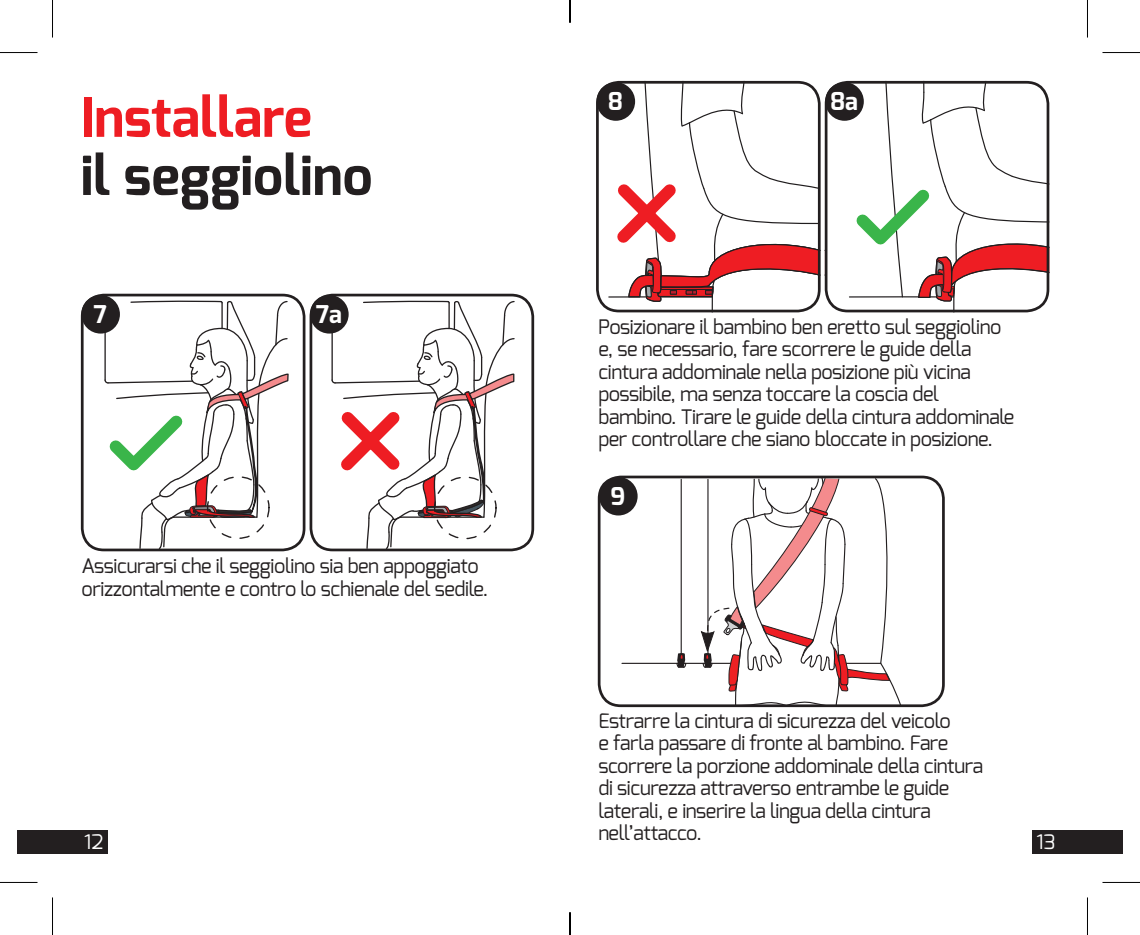
<style>
.page{position:relative;width:1140px;height:935px;background:#fff}
.page>*{position:absolute;margin:0;border:0;box-sizing:border-box;transform-origin:0 0}
.t1{font:700 54.25px "Exo";color:#231f20}
.t2{font:700 54.25px "Exo";color:#ee1d23}
.t3{font:700 24.5px "Exo";color:#fff}
.t4{font:20px/22.5px "Exo";letter-spacing:-.02em;color:#231f20}
.t5{font:20px "Exo";color:#fff}
</style>
<div class="page">
<div style="left:1033px;top:829px;width:90px;height:24px;background:#231f20"></div>
<div style="left:17px;top:829px;width:90px;height:24px;background:#231f20"></div>
<div style="left:596px;top:82px;width:39px;height:39px;background:#231f20;border-radius:50%"></div>
<svg style="left:606px;top:81px;width:220px;height:231px"></svg>
<div style="left:825px;top:82px;width:39px;height:39px;background:#231f20;border-radius:50%"></div>
<svg style="left:845px;top:81px;width:204px;height:231px"></svg>
<hr style="left:680px;top:479px;width:2px;height:175px;background:#231f20">
<hr style="left:622px;top:662px;width:108px;height:1px;background:#231f20">
<svg style="left:676px;top:653px;width:10px;height:15px"></svg>
<svg style="left:701px;top:479px;width:199px;height:223px"></svg>
<div style="left:598px;top:475px;width:347px;height:231px;border:3px solid #231f20;border-radius:22px"></div>
<div style="left:599px;top:476px;width:38px;height:39px;background:#231f20;border-radius:50%"></div>
<div style="left:81px;top:293px;width:224px;height:258px;border:3px solid #231f20;border-radius:22px"></div>
<div style="left:81px;top:295px;width:39px;height:38px;background:#231f20;border-radius:50%"></div>
<div style="left:309px;top:293px;width:225px;height:258px;border:3px solid #231f20;border-radius:22px"></div>
<div style="left:310px;top:295px;width:39px;height:38px;background:#231f20;border-radius:50%"></div>
<svg style="left:99px;top:300px;width:190px;height:249px"></svg>
<svg style="left:330px;top:300px;width:185px;height:249px"></svg>
<hr style="left:0;top:52px;width:38px;height:1px;background:#000">
<hr style="left:1102px;top:52px;width:38px;height:1px;background:#000">
<hr style="left:0;top:881px;width:38px;height:1px;background:#000">
<hr style="left:1102px;top:881px;width:38px;height:1px;background:#000">
<hr style="left:52px;top:0;width:1px;height:38px;background:#000">
<hr style="left:52px;top:897px;width:1px;height:37px;background:#000">
<hr style="left:1087px;top:0;width:1px;height:38px;background:#000">
<hr style="left:1087px;top:897px;width:1px;height:37px;background:#000">
<svg style="left:569px;top:0;width:1px;height:23px"></svg>
<svg style="left:569px;top:912px;width:1px;height:22px"></svg>
<h1 class="t2" style="left:81px;top:82px;width:233px">Installare</h1>
<h1 class="t1" style="left:81px;top:140px;width:293px">il seggiolino</h1>
<p class="t3" style="left:93px;top:298px;width:15px">7</p>
<p class="t3" style="left:316px;top:298px;width:28px">7a</p>
<p class="t4" style="left:81px;top:554px;width:408px">Assicurarsi che il seggiolino sia ben appoggiato orizzontalmente e contro lo schienale del sedile.</p>
<p class="t3" style="left:608px;top:85px;width:17px">8</p>
<p class="t3" style="left:830px;top:85px;width:29px">8a</p>
<p class="t4" style="left:598px;top:315px;width:417px">Posizionare il bambino ben eretto sul seggiolino e, se necessario, fare scorrere le guide della cintura addominale nella posizione più vicina possibile, ma senza toccare la coscia del bambino. Tirare le guide della cintura addominale per controllare che siano bloccate in posizione.</p>
<p class="t3" style="left:610px;top:480px;width:16px">9</p>
<p class="t4" style="left:598px;top:709px;width:386px">Estrarre la cintura di sicurezza del veicolo<br>e farla passare di fronte al bambino. Fare scorrere la porzione addominale della cintura di sicurezza attraverso entrambe le guide laterali, e inserire la lingua della cintura nell’attacco.</p>
<p class="t5" style="left:84px;top:828px;width:21px">12</p>
<p class="t5" style="left:1036px;top:828px;width:21px">13</p>
</div>
